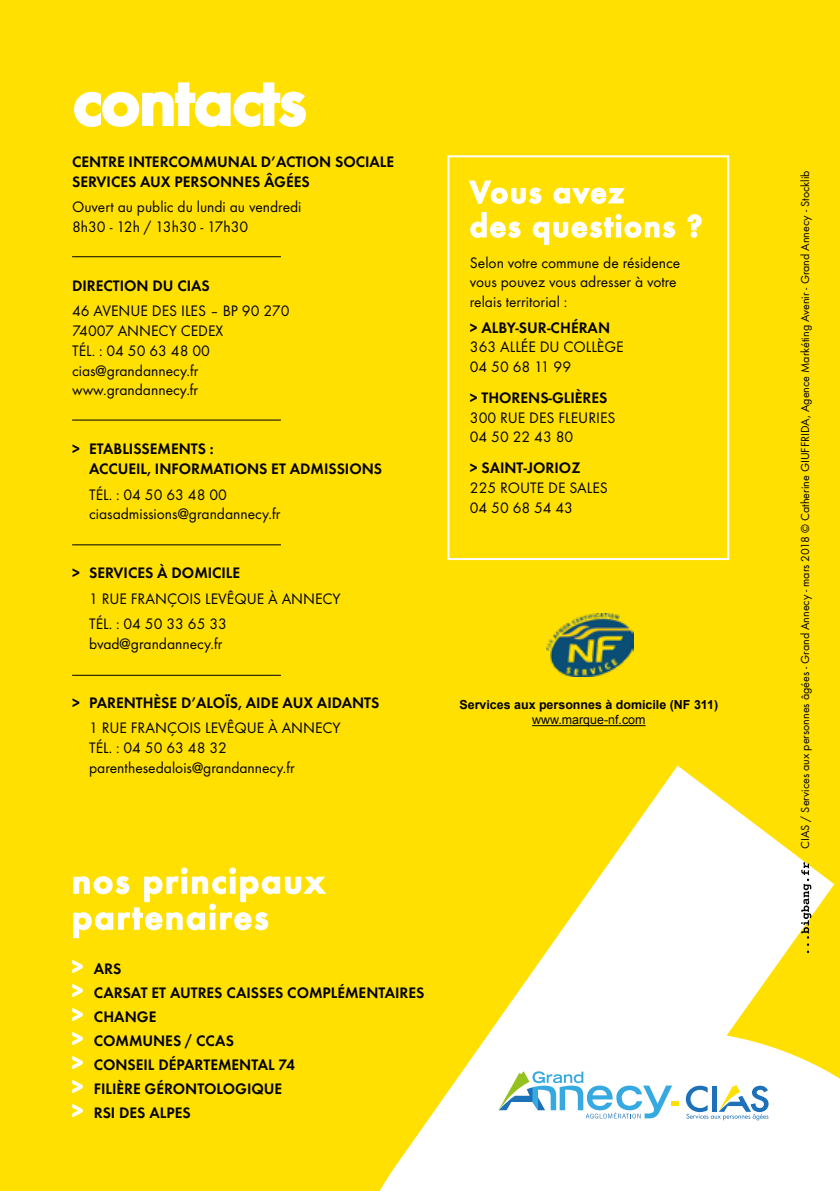
<style>
.page{position:relative;width:840px;height:1191px;background:#fff}
.page>*{position:absolute;margin:0;border:0;box-sizing:border-box;transform-origin:0 0}
.t1{font:700 70px "Function";letter-spacing:-.01em;color:#fff}
.t2{font:700 36px/36px "Function";letter-spacing:.06em;color:#fff}
.t3{font:700 32px/34px "Function";letter-spacing:.06em;color:#fff}
.t4{font:15.8px/19.8px "Function";color:#000}
.t5{font:700 15.8px/24px "Function";color:#000}
.t6{font:700 12.4px "Arial";color:#000}
.t7{font:12.4px "Arial";color:#000}
.t8{font:12px "Function";color:#000}
.s1{font-size:22px;color:#fff}
</style>
<div class="page">
<div style="left:0;top:0;width:839px;height:1191px;background:#ffe000"></div>
<svg style="left:379px;top:765px;width:460px;height:426px;fill:#fff"></svg>
<svg style="left:468px;top:180px;width:74px;height:24px"></svg>
<svg style="left:553px;top:187px;width:72px;height:17px"></svg>
<svg style="left:470px;top:211px;width:51px;height:27px"></svg>
<svg style="left:532px;top:214px;width:143px;height:31px"></svg>
<svg style="left:687px;top:214px;width:15px;height:24px"></svg>
<hr style="left:72px;top:256px;width:209px;height:1px;background:#000">
<hr style="left:72px;top:420px;width:209px;height:1px;background:#000">
<hr style="left:72px;top:544px;width:209px;height:1px;background:#000">
<hr style="left:72px;top:675px;width:209px;height:1px;background:#000">
<svg style="left:74px;top:82px;width:232px;height:45px"></svg>
<div style="left:181px;top:867px;width:6px;height:7px;border:2px solid #fff;border-radius:50%"></div>
<div style="left:229px;top:867px;width:7px;height:7px;border:2px solid #fff;border-radius:50%"></div>
<svg style="left:73px;top:876px;width:253px;height:63px"></svg>
<svg style="left:72px;top:960px;width:11px;height:13px"></svg>
<svg style="left:72px;top:984px;width:11px;height:13px"></svg>
<svg style="left:72px;top:1008px;width:11px;height:13px"></svg>
<svg style="left:72px;top:1032px;width:11px;height:13px"></svg>
<svg style="left:72px;top:1056px;width:11px;height:13px"></svg>
<svg style="left:72px;top:1080px;width:11px;height:13px"></svg>
<svg style="left:72px;top:1104px;width:11px;height:13px"></svg>
<div style="left:447px;top:155px;width:281px;height:405px;border:2px solid #fff"></div>
<svg style="left:800px;top:862px;width:10px;height:91px"></svg>
<img style="left:546px;top:613px;width:86px;height:63px">
<hr style="left:532px;top:725px;width:113px;height:1px;background:#000">
<svg style="left:498px;top:1071px;width:180px;height:47px;background:#c7e4ee"></svg>
<svg style="left:685px;top:1084px;width:83px;height:36px;background:#bdd4e0"></svg>
<h1 class="t1" style="left:73px;top:60px;width:235px">contacts</h1>
<p class="t5" style="left:72px;top:152px;width:323px;line-height:19.8px">CENTRE INTERCOMMUNAL D’ACTION SOCIALE<br>SERVICES AUX PERSONNES ÂGÉES</p>
<p class="t4" style="left:72px;top:197px;width:231px">Ouvert au public du lundi au vendredi<br>8h30 - 12h / 13h30 - 17h30</p>
<p class="t5" style="left:72px;top:274px;width:139px">DIRECTION DU CIAS</p>
<p class="t4" style="left:72px;top:301px;width:219px">46 AVENUE DES ILES – BP 90 270<br>74007 ANNECY CEDEX<br>TÉL. : 04 50 63 48 00 cias@grandannecy.fr www.grandannecy.fr</p>
<p class="t5" style="left:89px;top:439px;width:294px;line-height:19.6px;text-indent:-17px">&gt; ETABLISSEMENTS :<br>ACCUEIL, INFORMATIONS ET ADMISSIONS</p>
<p class="t4" style="left:89px;top:484px;width:193px">TÉL. : 04 50 63 48 00 ciasadmissions@grandannecy.fr</p>
<p class="t5" style="left:72px;top:561px;width:169px">&gt; SERVICES À DOMICILE</p>
<p class="t4" style="left:89px;top:586px;width:253px;line-height:25.4px">1 RUE FRANÇOIS LEVÊQUE À ANNECY<br>TÉL. : 04 50 33 65 33</p>
<p class="t4" style="left:89px;top:634px;width:135px">bvad@grandannecy.fr</p>
<p class="t5" style="left:72px;top:690px;width:308px">&gt; PARENTHÈSE D’ALOÏS, AIDE AUX AIDANTS</p>
<p class="t4" style="left:89px;top:718px;width:253px">1 RUE FRANÇOIS LEVÊQUE À ANNECY<br>TÉL. : 04 50 63 48 32 parenthesedalois@grandannecy.fr</p>
<h3 class="t3" style="left:469px;top:175px;width:234px">Vous avez<br>des questions ?</h3>
<p class="t4" style="left:469px;top:253px;width:212px">Selon votre commune de résidence vous pouvez vous adresser à votre relais territorial :</p>
<p class="t5" style="left:469px;top:315px;width:142px">&gt; ALBY-SUR-CHÉRAN</p>
<p class="t4" style="left:469px;top:337px;width:155px">363 ALLÉE DU COLLÈGE<br>04 50 68 11 99</p>
<p class="t5" style="left:469px;top:386px;width:139px">&gt; THORENS-GLIÈRES</p>
<p class="t4" style="left:469px;top:407px;width:147px">300 RUE DES FLEURIES<br>04 50 22 43 80</p>
<p class="t5" style="left:469px;top:456px;width:112px">&gt; SAINT-JORIOZ</p>
<p class="t4" style="left:469px;top:478px;width:139px">225 ROUTE DE SALES<br>04 50 68 54 43</p>
<p class="t6" style="left:459px;top:697px;width:260px">Services aux personnes à domicile (NF 311)</p>
<p class="t7" style="left:532px;top:712px;width:115px">www.marque-nf.com</p>
<h2 class="t2" style="left:72px;top:863px;width:254px">nos principaux partenaires</h2>
<p class="t5" style="left:72px;top:956px;width:353px"><span class="s1">&gt;</span> ARS<br><span class="s1">&gt;</span> CARSAT ET AUTRES CAISSES COMPLÉMENTAIRES <span class="s1">&gt;</span> CHANGE<br><span class="s1">&gt;</span> COMMUNES / CCAS<br><span class="s1">&gt;</span> CONSEIL DÉPARTEMENTAL 74<br><span class="s1">&gt;</span> FILIÈRE GÉRONTOLOGIQUE<br><span class="s1">&gt;</span> RSI DES ALPES</p>
<p class="t8" style="left:797px;top:849px;width:680px;rotate:-90deg">CIAS / Services aux personnes âgées - Grand Annecy - mars 2018 © Catherine GIUFFRIDA, Agence Markéting Avenir - Grand Annecy - Stocklib</p>
</div>
